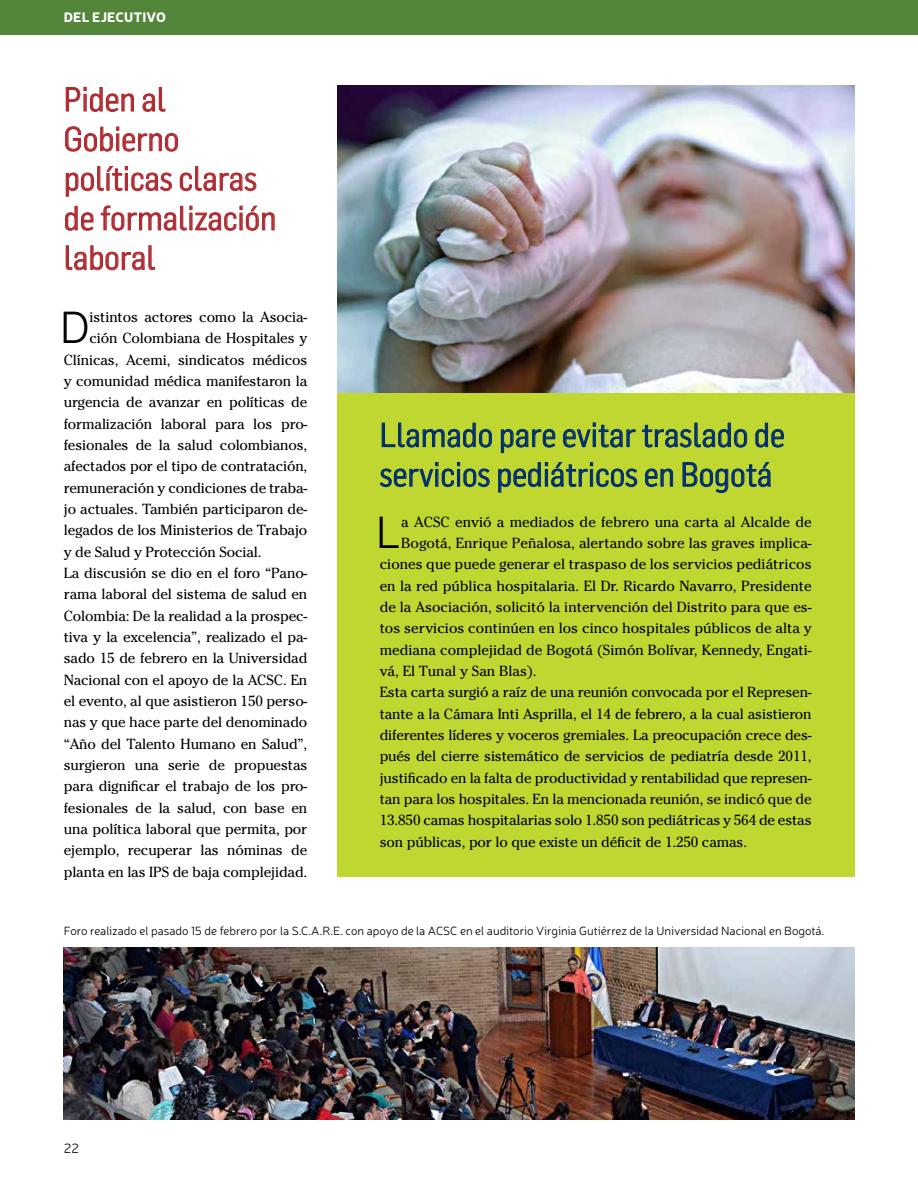
<style>
.page{position:relative;width:918px;height:1188px;background:#fff}
.page>*{position:absolute;margin:0;border:0;box-sizing:border-box;transform-origin:0 0}
.t1{font:300 45.6px "Neris";color:#000}
.t2{font:33px/39.6px "Flama Semicond";color:#002e6e}
.t3{font:33px/39.6px "Flama Semicond";color:#af2a30}
.t4{font:14.55px "Cheltenham";letter-spacing:-.01em;color:#000}
.t5{font:900 13.5px "Neris";letter-spacing:.01em;color:#fff}
.t6{font:300 13.5px "Neris";color:#000}
.t7{font:300 12px "Neris";color:#000}
</style>
<div class="page">
<img style="left:64px;top:948px;width:790px;height:172px">
<div style="left:337px;top:85px;width:517px;height:792px;background:#bfd730"></div>
<img style="left:337px;top:85px;width:517px;height:308px">
<svg style="left:382px;top:423px;width:110px;height:24px"></svg>
<svg style="left:501px;top:429px;width:54px;height:24px"></svg>
<svg style="left:563px;top:423px;width:73px;height:24px"></svg>
<svg style="left:642px;top:423px;width:105px;height:24px"></svg>
<svg style="left:755px;top:423px;width:29px;height:24px"></svg>
<svg style="left:380px;top:462px;width:110px;height:25px"></svg>
<svg style="left:498px;top:462px;width:139px;height:31px"></svg>
<svg style="left:645px;top:469px;width:28px;height:18px"></svg>
<svg style="left:683px;top:462px;width:88px;height:31px"></svg>
<div style="left:0;top:0;width:918px;height:34px;background:#53853a"></div>
<svg style="left:66px;top:87px;width:68px;height:25px"></svg>
<svg style="left:143px;top:87px;width:22px;height:25px"></svg>
<svg style="left:65px;top:126px;width:113px;height:26px"></svg>
<svg style="left:66px;top:166px;width:106px;height:31px"></svg>
<svg style="left:180px;top:166px;width:76px;height:25px"></svg>
<svg style="left:65px;top:206px;width:29px;height:25px"></svg>
<svg style="left:101px;top:205px;width:174px;height:26px"></svg>
<svg style="left:66px;top:245px;width:89px;height:25px"></svg>
<p class="t5" style="left:64px;top:7px;width:103px">DEL EJECUTIVO</p>
<h2 class="t3" style="left:64px;top:79px;width:214px">Piden al<br>Gobierno políticas claras de formalización laboral</h2>
<h1 class="t1" style="left:60px;top:298px;width:32px">D</h1>
<p class="t4" style="left:90px;top:308px;width:219px">istintos actores como la Asocia-</p>
<p class="t4" style="left:90px;top:330px;width:219px">ción Colombiana de Hospitales y</p>
<p class="t4" style="left:64px;top:351px;width:245px">Clínicas, Acemi, sindicatos médicos</p>
<p class="t4" style="left:64px;top:372px;width:245px">y comunidad médica manifestaron la</p>
<p class="t4" style="left:64px;top:394px;width:245px">urgencia de avanzar en políticas de</p>
<p class="t4" style="left:64px;top:415px;width:245px">formalización laboral para los pro-</p>
<p class="t4" style="left:64px;top:436px;width:245px">fesionales de la salud colombianos,</p>
<p class="t4" style="left:64px;top:458px;width:245px">afectados por el tipo de contratación,</p>
<p class="t4" style="left:64px;top:479px;width:245px">remuneración y condiciones de traba-</p>
<p class="t4" style="left:64px;top:500px;width:245px">jo actuales. También participaron de-</p>
<p class="t4" style="left:64px;top:522px;width:245px">legados de los Ministerios de Trabajo</p>
<p class="t4" style="left:64px;top:543px;width:199px">y de Salud y Protección Social.</p>
<p class="t4" style="left:64px;top:564px;width:245px">La discusión se dio en el foro “Pano-</p>
<p class="t4" style="left:64px;top:586px;width:245px">rama laboral del sistema de salud en</p>
<p class="t4" style="left:64px;top:607px;width:245px">Colombia: De la realidad a la prospec-</p>
<p class="t4" style="left:64px;top:628px;width:245px">tiva y la excelencia”, realizado el pa-</p>
<p class="t4" style="left:64px;top:650px;width:245px">sado 15 de febrero en la Universidad</p>
<p class="t4" style="left:64px;top:671px;width:245px">Nacional con el apoyo de la ACSC. En</p>
<p class="t4" style="left:64px;top:692px;width:245px">el evento, al que asistieron 150 perso-</p>
<p class="t4" style="left:64px;top:714px;width:245px">nas y que hace parte del denominado</p>
<p class="t4" style="left:64px;top:735px;width:245px">“Año del Talento Humano en Salud”,</p>
<p class="t4" style="left:64px;top:756px;width:245px">surgieron una serie de propuestas</p>
<p class="t4" style="left:64px;top:778px;width:245px">para dignificar el trabajo de los pro-</p>
<p class="t4" style="left:64px;top:799px;width:245px">fesionales de la salud, con base en</p>
<p class="t4" style="left:64px;top:820px;width:245px">una política laboral que permita, por</p>
<p class="t4" style="left:64px;top:842px;width:245px">ejemplo, recuperar las nóminas de</p>
<p class="t4" style="left:64px;top:863px;width:245px">planta en las IPS de baja complejidad.</p>
<h2 class="t2" style="left:380px;top:415px;width:407px">Llamado pare evitar traslado de servicios pediátricos en Bogotá</h2>
<h1 class="t1" style="left:376px;top:503px;width:27px">L</h1>
<p class="t4" style="left:401px;top:513px;width:412px">a ACSC envió a mediados de febrero una carta al Alcalde de</p>
<p class="t4" style="left:401px;top:535px;width:412px">Bogotá, Enrique Peñalosa, alertando sobre las graves implica-</p>
<p class="t4" style="left:380px;top:556px;width:434px">ciones que puede generar el traspaso de los servicios pediátricos</p>
<p class="t4" style="left:380px;top:577px;width:434px">en la red pública hospitalaria. El Dr. Ricardo Navarro, Presidente</p>
<p class="t4" style="left:380px;top:599px;width:434px">de la Asociación, solicitó la intervención del Distrito para que es-</p>
<p class="t4" style="left:380px;top:620px;width:434px">tos servicios continúen en los cinco hospitales públicos de alta y</p>
<p class="t4" style="left:380px;top:641px;width:434px">mediana complejidad de Bogotá (Simón Bolívar, Kennedy, Engati-</p>
<p class="t4" style="left:380px;top:663px;width:159px">vá, El Tunal y San Blas).</p>
<p class="t4" style="left:380px;top:684px;width:434px">Esta carta surgió a raíz de una reunión convocada por el Represen-</p>
<p class="t4" style="left:380px;top:705px;width:433px">tante a la Cámara Inti Asprilla, el 14 de febrero, a la cual asistieron</p>
<p class="t4" style="left:380px;top:727px;width:434px">diferentes líderes y voceros gremiales. La preocupación crece des-</p>
<p class="t4" style="left:380px;top:748px;width:433px">pués del cierre sistemático de servicios de pediatría desde 2011,</p>
<p class="t4" style="left:380px;top:769px;width:434px">justificado en la falta de productividad y rentabilidad que represen-</p>
<p class="t4" style="left:380px;top:791px;width:433px">tan para los hospitales. En la mencionada reunión, se indicó que de</p>
<p class="t4" style="left:380px;top:812px;width:433px">13.850 camas hospitalarias solo 1.850 son pediátricas y 564 de estas</p>
<p class="t4" style="left:380px;top:833px;width:369px">son públicas, por lo que existe un déficit de 1.250 camas.</p>
<p class="t7" style="left:64px;top:923px;width:762px">Foro realizado el pasado 15 de febrero por la S.C.A.R.E. con apoyo de la ACSC en el auditorio Virginia Gutiérrez de la Universidad Nacional en Bogotá.</p>
<p class="t6" style="left:64px;top:1139px;width:17px">22</p>
</div>
